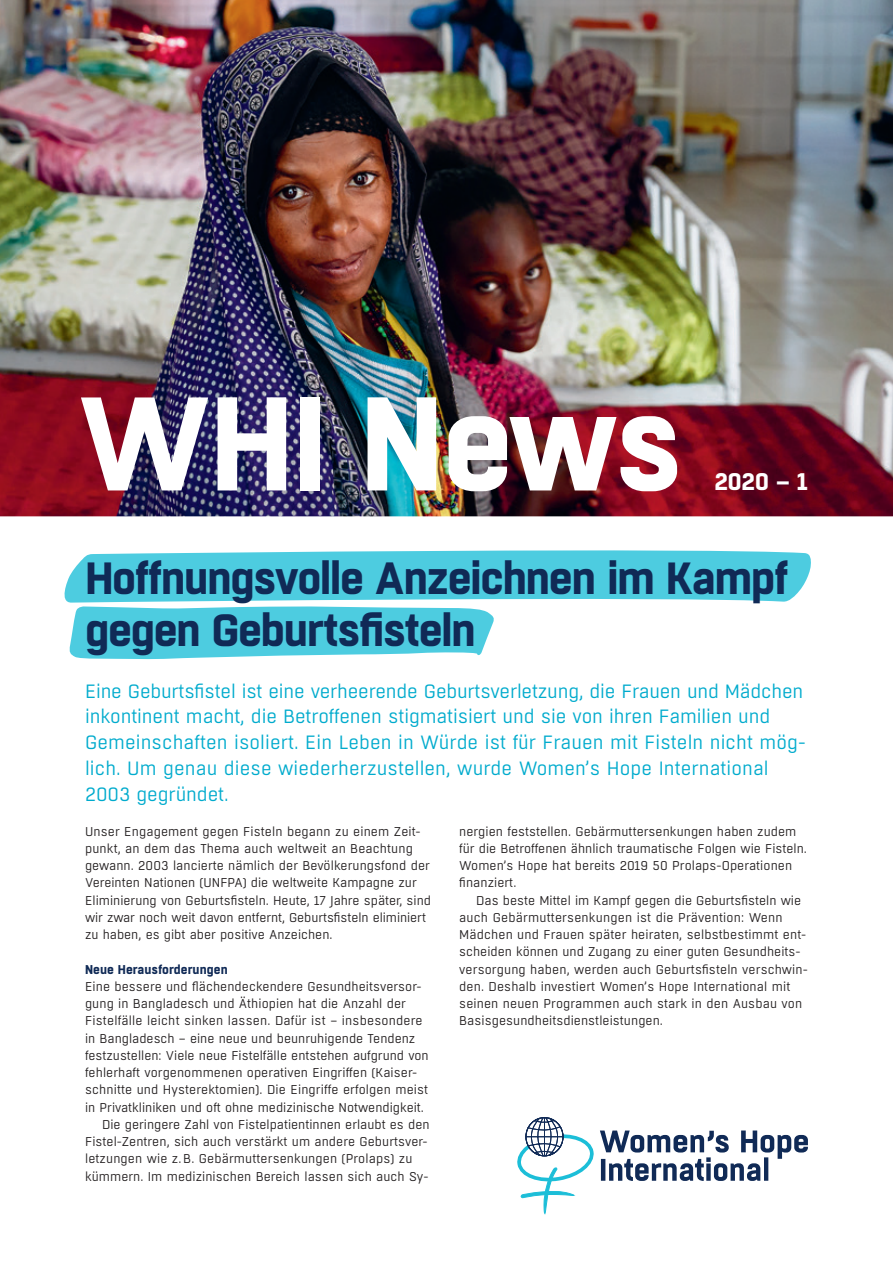
<style>
.page{position:relative;width:893px;height:1263px;background:#fff}
.page>*{position:absolute;margin:0;border:0;box-sizing:border-box;transform-origin:0 0}
.t1{font:700 132.9px "Boxed";letter-spacing:-.015em;color:#fff}
.t2{font:700 45px/51.8px "Boxed";letter-spacing:-.035em;color:#102a56}
.t3{font:700 24px "Boxed";color:#fff}
.t4{font:19.2px/25.8px "Boxed";letter-spacing:-.005em;color:#00abcd}
.t5{font:12.75px/17.2px "Boxed";letter-spacing:.005em;color:#231f20}
.t6{font:700 12.75px "Boxed";letter-spacing:.005em;color:#102a56}
</style>
<div class="page">
<img style="left:0;top:0;width:893px;height:516px">
<svg style="left:64px;top:550px;width:747px;height:109px"></svg>
<svg style="left:600px;top:1130px;width:208px;height:51px"></svg>
<svg style="left:517px;top:1117px;width:77px;height:98px"></svg>
<div style="left:526px;top:1117px;width:37px;height:39px;border:1px solid #102a56;border-radius:50%"></div>
<h1 class="t1" style="left:78px;top:355px;width:607px">WHI News</h1>
<h3 class="t3" style="left:714px;top:466px;width:95px">2020 – 1</h3>
<h2 class="t2" style="left:85px;top:554px;width:704px">Hoffnungsvolle Anzeichnen im Kampf gegen Geburtsfisteln</h2>
<p class="t4" style="left:85px;top:678px;width:722px">Eine Geburtsfistel ist eine verheerende Geburtsverletzung, die Frauen und Mädchen inkontinent macht, die Betroffenen stigmatisiert und sie von ihren Familien und Gemeinschaften isoliert. Ein Leben in Würde ist für Frauen mit Fisteln nicht mög&shy;lich. Um genau diese wiederherzustellen, wurde Women’s Hope International 2003 gegründet.</p>
<p class="t5" style="left:85px;top:823px;width:348px">Unser Engagement gegen Fisteln begann zu einem Zeit&shy;punkt, an dem das Thema auch weltweit an Beachtung gewann. 2003 lancierte nämlich der Bevölkerungsfond der Vereinten Nationen (UNFPA) die weltweite Kampagne zur Eliminierung von Geburtsfisteln. Heute, 17 Jahre später, sind wir zwar noch weit davon entfernt, Geburtsfisteln eliminiert zu haben, es gibt aber positive Anzeichen.</p>
<p class="t6" style="left:85px;top:960px;width:144px">Neue Herausforderungen</p>
<p class="t5" style="left:85px;top:978px;width:338px">Eine bessere und flächendeckendere Gesundheitsversor-</p>
<p class="t5" style="left:85px;top:995px;width:322px">gung in Bangladesch und Äthiopien hat die Anzahl der</p>
<p class="t5" style="left:85px;top:1012px;width:339px">Fistelfälle leicht sinken lassen. Dafür ist – insbesondere</p>
<p class="t5" style="left:85px;top:1030px;width:332px">in Bangladesch – eine neue und beunruhigende Tendenz</p>
<p class="t5" style="left:85px;top:1047px;width:345px">festzustellen: Viele neue Fistelfälle entstehen aufgrund von</p>
<p class="t5" style="left:85px;top:1064px;width:334px">fehlerhaft vorgenommenen operativen Eingriffen (Kaiser-</p>
<p class="t5" style="left:85px;top:1081px;width:345px">schnitte und Hysterektomien). Die Eingriffe erfolgen meist</p>
<p class="t5" style="left:85px;top:1099px;width:340px">in Privatkliniken und oft ohne medizinische Notwendigkeit.</p>
<p class="t5" style="left:102px;top:1116px;width:329px">Die geringere Zahl von Fistelpatientinnen erlaubt es den</p>
<p class="t5" style="left:85px;top:1133px;width:344px">Fistel-Zentren, sich auch verstärkt um andere Geburtsver-</p>
<p class="t5" style="left:85px;top:1150px;width:329px">letzungen wie z.B. Gebärmuttersenkungen (Prolaps) zu</p>
<p class="t5" style="left:85px;top:1168px;width:345px">kümmern. Im medizinischen Bereich lassen sich auch Sy-</p>
<p class="t5" style="left:459px;top:823px;width:349px">nergien feststellen. Gebärmuttersenkungen haben zudem für die Betroffenen ähnlich traumatische Folgen wie Fisteln.<br>Women’s Hope hat bereits 2019 50 Prolaps-Operationen finanziert.</p>
<p class="t5" style="left:459px;top:892px;width:350px;text-indent:17px">Das beste Mittel im Kampf gegen die Geburtsfisteln wie auch Gebärmuttersenkungen ist die Prävention: Wenn Mädchen und Frauen später heiraten, selbstbestimmt ent&shy;scheiden können und Zugang zu einer guten Gesundheits&shy;versorgung haben, werden auch Geburtsfisteln verschwin&shy;den. Deshalb investiert Women’s Hope International mit seinen neuen Programmen auch stark in den Ausbau von Basisgesundheitsdienstleistungen.</p>
</div>
